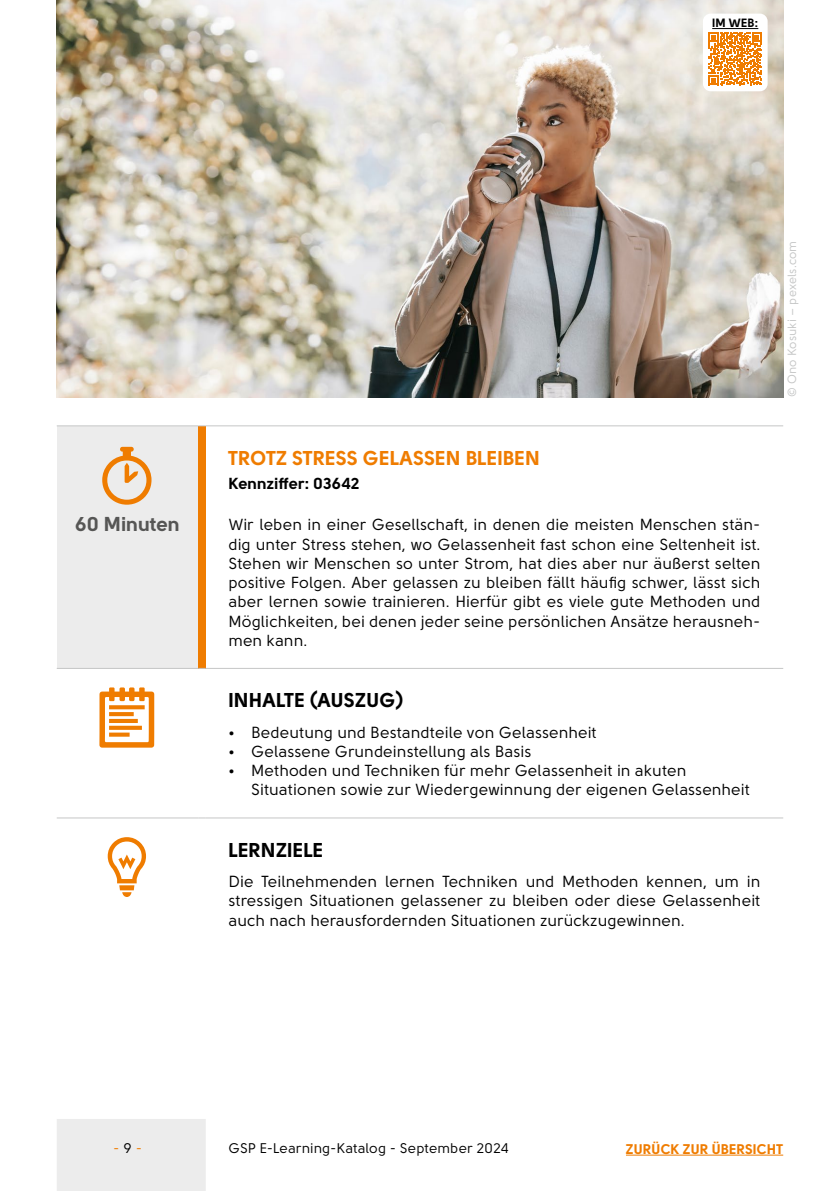
<style>
.page{position:relative;width:840px;height:1191px;background:#fff}
.page>*{position:absolute;margin:0;border:0;box-sizing:border-box;transform-origin:0 0}
.t1{font:70px "Heydings Icons";color:#ef7c00}
.t2{font:700 20px "Solomon Sans";color:#ef7c00}
.t3{font:700 20px "Solomon Sans";color:#000}
.t4{font:700 20px "Solomon Sans";letter-spacing:-.005em;color:#565655}
.t5{font:16px/19.2px "Solomon Sans";color:#000;text-align:justify}
.t6{font:700 16px "Solomon Sans";color:#000}
.t7{font:14px "Solomon Sans";color:#000}
.t8{font:700 14px "Solomon Sans";letter-spacing:-.01em;color:#ef7c00}
.t9{font:14px "Solomon Sans";color:#ef7c00}
.t10{font:12px "Solomon Sans";color:#c5c6c6}
.t11{font:700 12px "Solomon Sans";color:#000}
.s1{color:#000}
</style>
<div class="page">
<div style="left:57px;top:1119px;width:149px;height:72px;background:#ececec"></div>
<hr style="left:625px;top:1154px;width:157px;height:1px;background:#ef7c00">
<img style="left:57px;top:0;width:725px;height:397px">
<div style="left:57px;top:426px;width:141px;height:242px;background:#ececec"></div>
<div style="left:198px;top:426px;width:8px;height:242px;background:#ef7c00"></div>
<hr style="left:57px;top:425px;width:141px;height:1px;background:#c5c6c6">
<hr style="left:206px;top:425px;width:576px;height:1px;background:#c5c6c6">
<hr style="left:57px;top:668px;width:141px;height:1px;background:#c5c6c6">
<hr style="left:206px;top:668px;width:576px;height:1px;background:#c5c6c6">
<hr style="left:57px;top:817px;width:141px;height:1px;background:#c5c6c6">
<hr style="left:206px;top:817px;width:576px;height:1px;background:#c5c6c6">
<div style="left:702px;top:14px;width:65px;height:77px;background:#fff;border-radius:8px"></div>
<svg style="left:708px;top:32px;width:53px;height:53px"></svg>
<hr style="left:711px;top:28px;width:46px;height:1px;background:#000">
<p class="t11" style="left:711px;top:16px;width:48px">IM WEB:</p>
<p class="t4" style="left:75px;top:512px;width:106px">60 Minuten</p>
<p class="t2" style="left:228px;top:446px;width:313px">TROTZ STRESS GELASSEN BLEIBEN</p>
<p class="t6" style="left:228px;top:474px;width:133px">Kennziffer: 03642</p>
<p class="t5" style="left:228px;top:515px;width:533px">Wir leben in einer Gesellschaft, in denen die meisten Menschen stän&shy;dig unter Stress stehen, wo Gelassenheit fast schon eine Seltenheit ist.<br>Stehen wir Menschen so unter Strom, hat dies aber nur äußerst selten positive Folgen. Aber gelassen zu bleiben fällt häufig schwer, lässt sich aber lernen sowie trainieren. Hierfür gibt es viele gute Methoden und Möglichkeiten, bei denen jeder seine persönlichen Ansätze herausneh&shy;men kann.</p>
<p class="t3" style="left:228px;top:688px;width:177px">INHALTE (AUSZUG)</p>
<p class="t5" style="left:228px;top:722px;width:369px">• Bedeutung und Bestandteile von Gelassenheit</p>
<p class="t5" style="left:228px;top:742px;width:304px">• Gelassene Grundeinstellung als Basis</p>
<p class="t5" style="left:251px;top:761px;width:500px;text-indent:-23px">• Methoden und Techniken für mehr Gelassenheit in akuten<br>Situationen sowie zur Wiedergewinnung der eigenen Gelassenheit</p>
<h1 class="t1" style="left:93px;top:831px;width:71px">●</h1>
<p class="t3" style="left:228px;top:838px;width:97px">LERNZIELE</p>
<p class="t5" style="left:228px;top:872px;width:533px">Die Teilnehmenden lernen Techniken und Methoden kennen, um in stressigen Situationen gelassener zu bleiben oder diese Gelassenheit auch nach herausfordernden Situationen zurückzugewinnen.</p>
<p class="t10" style="left:785px;top:397px;width:158px;rotate:-90deg">© Ono Kosuki – pexels.com</p>
<p class="t9" style="left:113px;top:1140px;width:30px">- <span class="s1">9</span> -</p>
<p class="t7" style="left:228px;top:1140px;width:282px">GSP E-Learning-Katalog - September 2024</p>
<p class="t8" style="left:625px;top:1140px;width:159px">ZURÜCK ZUR ÜBERSICHT</p>
</div>
